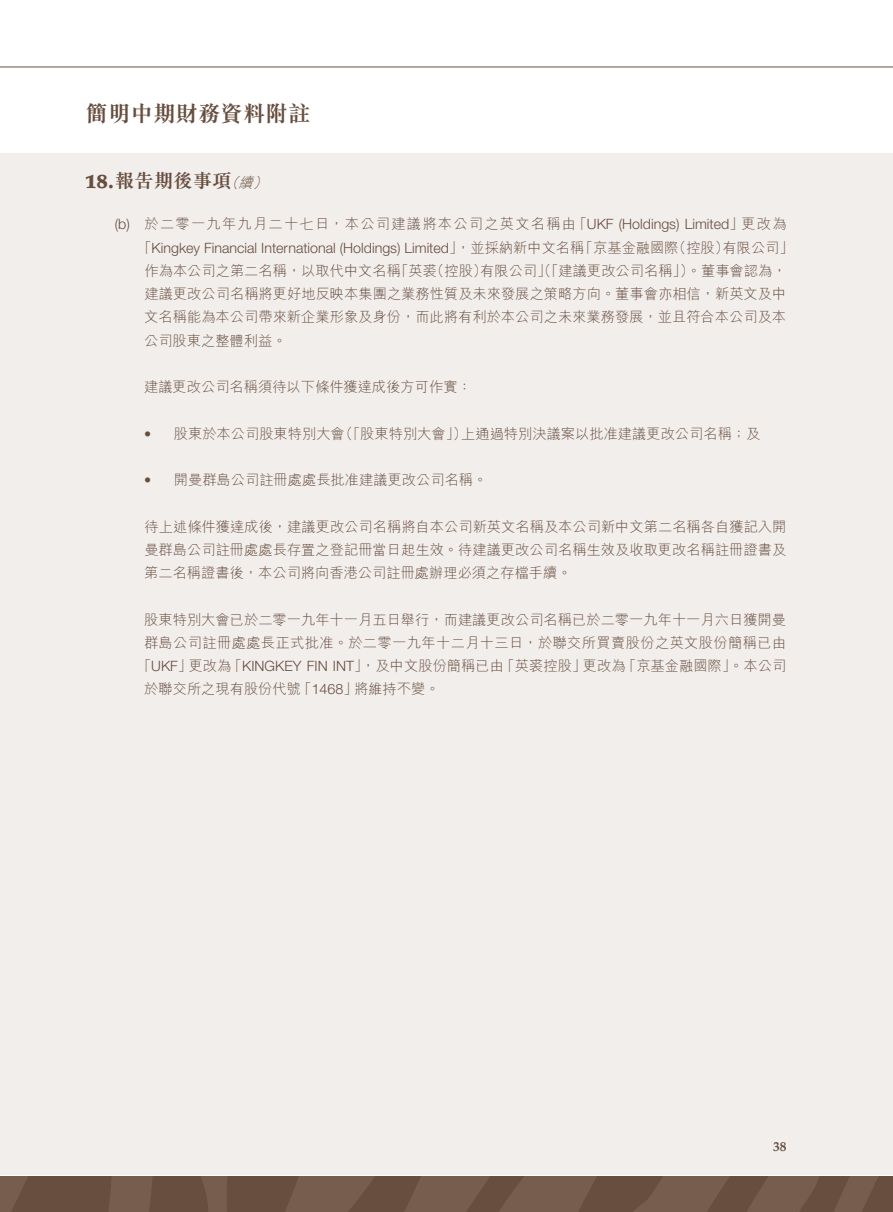
<style>
.page{position:relative;width:893px;height:1212px;background:#fff}
.page>*{position:absolute;margin:0;border:0;box-sizing:border-box;transform-origin:0 0}
.t1{font:700 22.5px "M Sung HK";color:#674e3f}
.t2{font:700 19.5px "M Sung HK";color:#674e3f}
.t3{font:300 14.25px/23.2px "M Hei HK";color:#674e3f}
.t4{font:300 14.25px "Helvetica Neue LT Std";color:#674e3f}
.t5{font:300 14.25px "M Hei HK";letter-spacing:.09em;color:#674e3f}
.t6{font:italic 300 14.25px "M Hei HK";color:#674e3f}
.t7{font:700 13.5px "Palatino LT Std";color:#674e3f}
.s1{font-family:"Palatino LT Std";font-weight:900}
.s2{font-family:"M Hei HK"}
</style>
<div class="page">
<svg style="left:0;top:1176px;width:893px;height:36px;background:#6e5546"></svg>
<div style="left:0;top:153px;width:893px;height:1021px;background:#f2eeec"></div>
<hr style="left:0;top:67px;width:893px;height:1px;background:#674e3f">
<h1 class="t1" style="left:86px;top:103px;width:226px">簡明中期財務資料附註</h1>
<h2 class="t2" style="left:85px;top:171px;width:148px"><span class="s1">18.</span>報告期後事項</h2>
<p class="t6" style="left:239px;top:175px;width:20px">續</p>
<p class="t6" style="left:224px;top:175px;width:20px">（</p>
<p class="t6" style="left:253px;top:175px;width:20px">(</p>
<p class="t4" style="left:115px;top:216px;width:17px">)b(</p>
<p class="t5" style="left:145px;top:217px;width:433px">於二零一九年九月二十七日，本公司建議將本公司之英文名稱由</p>
<p class="t3" style="left:741px;top:212px;width:47px">更改為</p>
<p class="t4" style="left:573px;top:216px;width:172px"><span class="s2">「</span>UKF (Holdings) Limited<span class="s2">」</span></p>
<p class="t3" style="left:672px;top:235px;width:58px">（控股）</p>
<p class="t3" style="left:579px;top:235px;width:101px">「京基金融國際</p>
<p class="t4" style="left:137px;top:239px;width:449px"><span class="s2">「</span>Kingkey Financial International (Holdings) Limited <span class="s2">，」並採納新中文名稱</span></p>
<p class="t3" style="left:480px;top:259px;width:308px">有限公司」（「建議更改公司名稱」）。董事會認為，</p>
<p class="t3" style="left:722px;top:235px;width:73px">有限公司「</p>
<p class="t3" style="left:430px;top:259px;width:58px">（控股）</p>
<p class="t3" style="left:144px;top:259px;width:644px">作為本公司之第二名稱，以取代中文名稱<br>建議更改公司名稱將更好地反映本集團之業務性質及未來發展之策略方向。董事會亦相信，新英文及中文名稱能為本公司帶來新企業形象及身份，而此將有利於本公司之未來業務發展，並且符合本公司及本公司股東之整體利益。</p>
<p class="t3" style="left:144px;top:375px;width:329px">建議更改公司名稱須待以下條件獲達成後方可作實：</p>
<p class="t3" style="left:461px;top:422px;width:301px">上通過特別決議案以批准建議更改公司名稱；及</p>
<p class="t3" style="left:394px;top:259px;width:44px">「英裘</p>
<p class="t3" style="left:339px;top:422px;width:130px">（「股東特別大會」）</p>
<p class="t3" style="left:174px;top:422px;width:172px">股東於本公司股東特別大會</p>
<p class="t4" style="left:144px;top:425px;width:9px">•</p>
<p class="t3" style="left:174px;top:468px;width:315px">開曼群島公司註冊處處長批准建議更改公司名稱。</p>
<p class="t4" style="left:144px;top:471px;width:9px">•</p>
<p class="t3" style="left:144px;top:514px;width:644px;text-align:justify">待上述條件獲達成後，建議更改公司名稱將自本公司新英文名稱及本公司新中文第二名稱各自獲記入開曼群島公司註冊處處長存置之登記冊當日起生效。待建議更改公司名稱生效及收取更改名稱註冊證書及第二名稱證書後，本公司將向香港公司註冊處辦理必須之存檔手續。</p>
<p class="t3" style="left:144px;top:608px;width:644px;text-align:right">股東特別大會已於二零一九年十一月五日舉行，而建議更改公司名稱已於二零一九年十一月六日獲開曼群島公司註冊處處長正式批准。於二零一九年十二月十三日，於聯交所買賣股份之英文股份簡稱已由「京基金融國際」。本公司</p>
<p class="t3" style="left:501px;top:654px;width:87px">「英裘控股」</p>
<p class="t4" style="left:228px;top:657px;width:278px"><span class="s2">「</span>KINGKEY FIN INT <span class="s2">，」及中文股份簡稱已由</span></p>
<p class="t3" style="left:189px;top:654px;width:44px">更改為</p>
<p class="t3" style="left:583px;top:654px;width:44px">更改為</p>
<p class="t4" style="left:137px;top:657px;width:57px"><span class="s2">「</span>UKF<span class="s2">」</span></p>
<p class="t3" style="left:354px;top:677px;width:87px">將維持不變。</p>
<p class="t3" style="left:144px;top:677px;width:158px">於聯交所之現有股份代號</p>
<p class="t4" style="left:297px;top:681px;width:62px"><span class="s2">「</span>1468<span class="s2">」</span></p>
<p class="t7" style="left:773px;top:1138px;width:15px">38</p>
</div>
